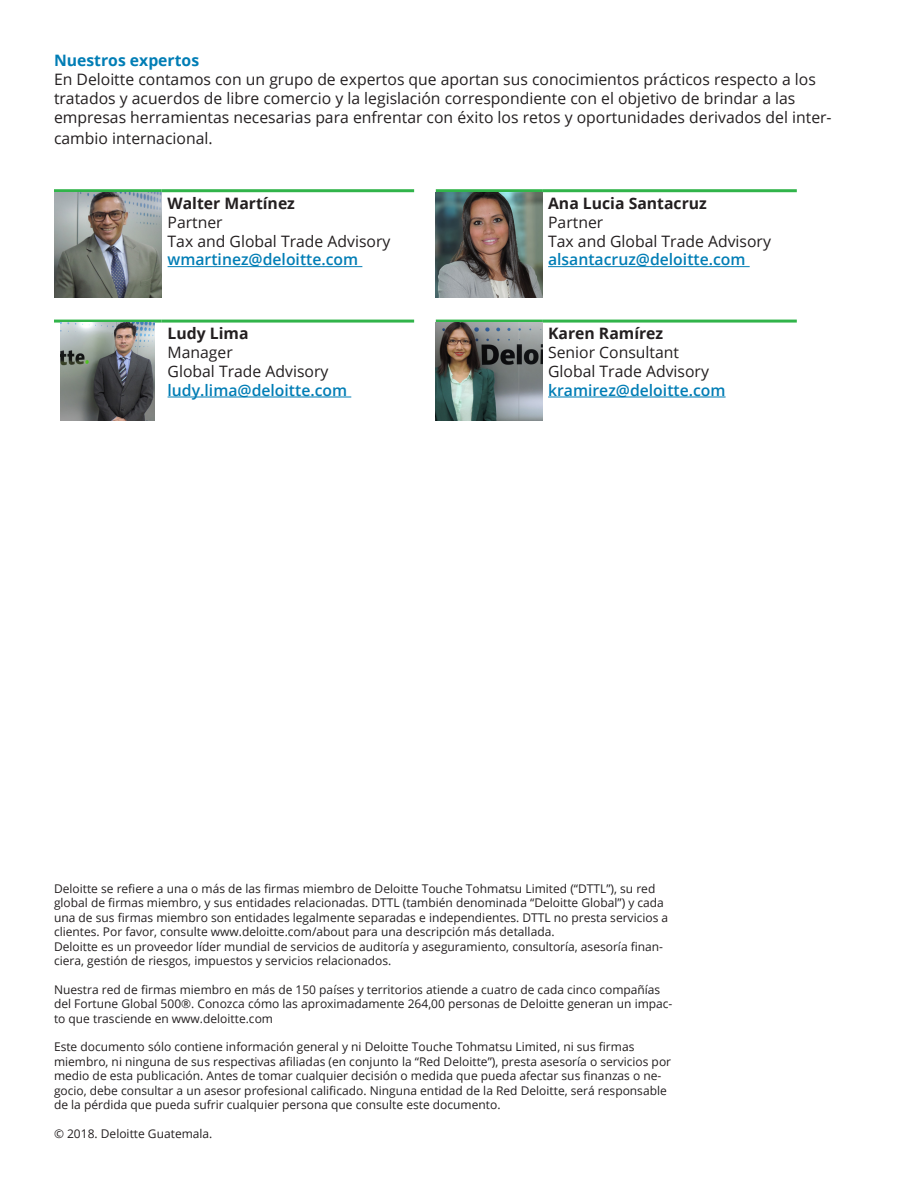
<style>
.page{position:relative;width:918px;height:1188px;background:#fff}
.page>*{position:absolute;margin:0;border:0;box-sizing:border-box;transform-origin:0 0}
.t1{font:15.75px/18.9px "Open Sans";color:#231f20}
.t2{font:600 15.75px "Open Sans";color:#007db5}
.t3{font:700 15.75px "Open Sans";color:#231f20}
.t4{font:700 15.75px "Open Sans";color:#007db5}
.t5{font:12px/14.4px "Open Sans";color:#231f20}
</style>
<div class="page">
<hr style="left:54px;top:189px;width:108px;height:3px;background:#31b44a">
<hr style="left:162px;top:189px;width:252px;height:3px;background:#31b44a">
<hr style="left:436px;top:189px;width:106px;height:3px;background:#31b44a">
<hr style="left:542px;top:189px;width:255px;height:3px;background:#31b44a">
<hr style="left:54px;top:320px;width:108px;height:3px;background:#31b44a">
<hr style="left:162px;top:320px;width:252px;height:3px;background:#31b44a">
<hr style="left:436px;top:320px;width:106px;height:3px;background:#31b44a">
<hr style="left:542px;top:320px;width:255px;height:3px;background:#31b44a">
<img style="left:54px;top:192px;width:108px;height:105px">
<hr style="left:168px;top:266px;width:194px;height:1px;background:#007db5">
<img style="left:436px;top:192px;width:106px;height:105px">
<hr style="left:548px;top:266px;width:202px;height:1px;background:#007db5">
<img style="left:61px;top:323px;width:94px;height:98px">
<hr style="left:168px;top:397px;width:183px;height:1px;background:#007db5">
<img style="left:436px;top:323px;width:106px;height:98px">
<hr style="left:548px;top:397px;width:178px;height:1px;background:#007db5">
<p class="t4" style="left:54px;top:49px;width:147px">Nuestros expertos</p>
<p class="t1" style="left:54px;top:69px;width:779px">En Deloitte contamos con un grupo de expertos que aportan sus conocimientos prácticos respecto a los tratados y acuerdos de libre comercio y la legislación correspondiente con el objetivo de brindar a las empresas herramientas necesarias para enfrentar con éxito los retos y oportunidades derivados del inter-</p>
<p class="t1" style="left:54px;top:129px;width:160px">cambio internacional.</p>
<p class="t3" style="left:168px;top:192px;width:129px">Walter Martínez</p>
<p class="t1" style="left:168px;top:212px;width:57px">Partner</p>
<p class="t1" style="left:168px;top:231px;width:224px">Tax and Global Trade Advisory</p>
<p class="t2" style="left:168px;top:249px;width:192px">wmartinez@deloitte.com</p>
<p class="t3" style="left:168px;top:322px;width:82px">Ludy Lima</p>
<p class="t1" style="left:168px;top:342px;width:67px">Manager</p>
<p class="t1" style="left:168px;top:361px;width:162px">Global Trade Advisory</p>
<p class="t2" style="left:168px;top:379px;width:181px">ludy.lima@deloitte.com</p>
<p class="t3" style="left:548px;top:192px;width:160px">Ana Lucia Santacruz</p>
<p class="t1" style="left:548px;top:212px;width:57px">Partner</p>
<p class="t1" style="left:548px;top:231px;width:224px">Tax and Global Trade Advisory</p>
<p class="t2" style="left:548px;top:249px;width:199px">alsantacruz@deloitte.com</p>
<p class="t3" style="left:548px;top:322px;width:117px">Karen Ramírez</p>
<p class="t1" style="left:548px;top:342px;width:133px">Senior Consultant</p>
<p class="t1" style="left:548px;top:361px;width:162px">Global Trade Advisory</p>
<p class="t2" style="left:548px;top:379px;width:179px">kramirez@deloitte.com</p>
<p class="t5" style="left:54px;top:881px;width:616px">Deloitte se refiere a una o más de las firmas miembro de Deloitte Touche Tohmatsu Limited (“DTTL”), su red global de firmas miembro, y sus entidades relacionadas. DTTL (también denominada “Deloitte Global”) y cada una de sus firmas miembro son entidades legalmente separadas e independientes. DTTL no presta servicios a clientes. Por favor, consulte www.deloitte.com/about para una descripción más detallada.</p>
<p class="t5" style="left:54px;top:939px;width:611px">Deloitte es un proveedor líder mundial de servicios de auditoría y aseguramiento, consultoría, asesoría finan&shy;ciera, gestión de riesgos, impuestos y servicios relacionados.</p>
<p class="t5" style="left:54px;top:982px;width:620px">Nuestra red de firmas miembro en más de 150 países y territorios atiende a cuatro de cada cinco compañías del Fortune Global 500®. Conozca cómo las aproximadamente 264,00 personas de Deloitte generan un impac&shy;to que trasciende en www.deloitte.com</p>
<p class="t5" style="left:54px;top:1039px;width:619px">Este documento sólo contiene información general y ni Deloitte Touche Tohmatsu Limited, ni sus firmas miembro, ni ninguna de sus respectivas afiliadas (en conjunto la “Red Deloitte”), presta asesoría o servicios por medio de esta publicación. Antes de tomar cualquier decisión o medida que pueda afectar sus finanzas o ne&shy;gocio, debe consultar a un asesor profesional calificado. Ninguna entidad de la Red Deloitte, será responsable de la pérdida que pueda sufrir cualquier persona que consulte este documento.</p>
<p class="t5" style="left:54px;top:1126px;width:160px">© 2018. Deloitte Guatemala.</p>
</div>
